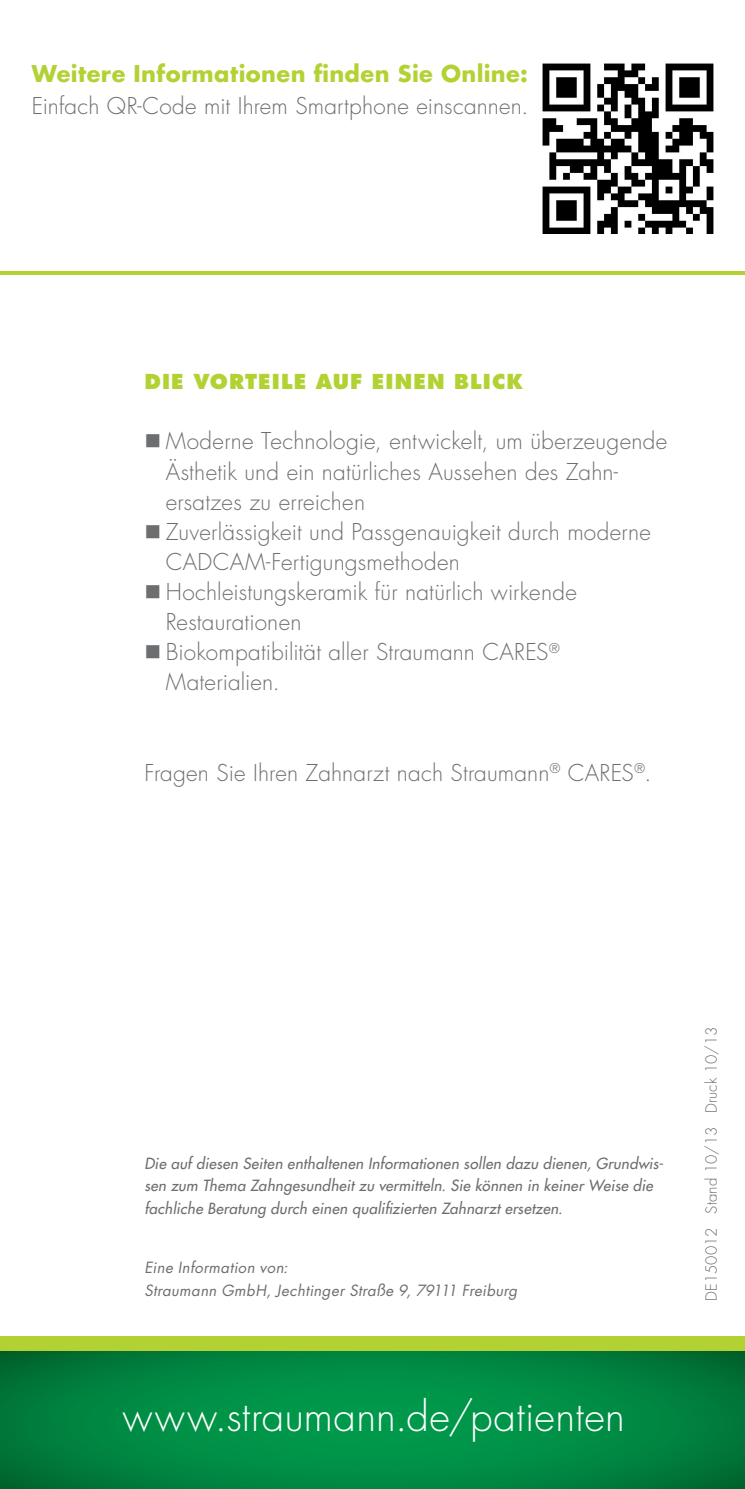
<style>
.page{position:relative;width:745px;height:1489px;background:#fff}
.page>*{position:absolute;margin:0;border:0;box-sizing:border-box;transform-origin:0 0}
.t1{font:300 40px "Futura LT";letter-spacing:.01em;color:#fff}
.copy_DT{font:300 22.5px/30px "Futura LT";letter-spacing:.005em;color:#6d6e70}
.subheadline_1_DT{font:700 22.5px "Futura LT";letter-spacing:.02em;color:#b2d234}
.t2{font:800 20px "Futura LT";letter-spacing:.055em;color:#b2d234}
.t3{font:italic 15px/22.5px "Futura LT";letter-spacing:.02em;color:#6d6e70}
.t4{font:italic 15px/22.5px "Futura LT";letter-spacing:.025em;color:#6d6e70}
.t5{font:300 15px "Futura LT";color:#6d6e70}
.t6{font:300 15px "Futura LT";letter-spacing:-.06em;color:#6d6e70}
</style>
<div class="page">
<div style="left:0;top:1454px;width:22px;height:34px;background:#006930"></div>
<svg style="left:1px;top:1350px;width:743px;height:138px;background:#018741"></svg>
<div style="left:1px;top:1336px;width:743px;height:14px;background:#b2d234"></div>
<hr style="left:0;top:271px;width:744px;height:3px;background:#b2d234">
<img style="left:542px;top:64px;width:170px;height:170px">
<p class="subheadline_1_DT" style="left:32px;top:58px;width:497px">Weitere Informationen finden Sie Online:</p>
<p class="copy_DT" style="left:32px;top:91px;width:497px">Einfach QR-Code mit Ihrem Smartphone einscannen.</p>
<p class="t2" style="left:144px;top:369px;width:380px">DIE VORTEILE AUF EINEN BLICK</p>
<p class="copy_DT" style="left:166px;top:427px;width:502px;text-indent:-21px">■ Moderne Technologie, entwickelt, um überzeugende<br>Ästhetik und ein natürliches Aussehen des Zahn&shy;ersatzes zu erreichen</p>
<p class="copy_DT" style="left:166px;top:517px;width:486px;text-indent:-21px">■ Zuverlässigkeit und Passgenauigkeit durch moderne<br>CADCAM-Fertigungsmethoden</p>
<p class="copy_DT" style="left:166px;top:577px;width:412px;text-indent:-21px">■ Hochleistungskeramik für natürlich wirkende<br>Restaurationen</p>
<p class="copy_DT" style="left:166px;top:637px;width:395px;text-indent:-21px">■ Biokompatibilität aller Straumann CARES<sup>®<br></sup>Materialien.</p>
<p class="copy_DT" style="left:144px;top:758px;width:508px">Fragen Sie Ihren Zahnarzt nach Straumann<sup>®</sup> CARES<sup>®</sup>.</p>
<p class="t3" style="left:144px;top:1151px;width:520px">Die auf diesen Seiten enthaltenen Informationen sollen dazu dienen, Grundwis&shy;sen zum Thema Zahngesundheit zu vermitteln. Sie können in keiner Weise die fachliche Beratung durch einen qualifizierten Zahnarzt ersetzen.</p>
<p class="t4" style="left:144px;top:1256px;width:374px">Eine Information von:<br>Straumann GmbH, Jechtinger Straße 9, 79111 Freiburg</p>
<p class="t1" style="left:123px;top:1391px;width:503px">www.straumann.de/patienten</p>
<p class="t5" style="left:701px;top:1300px;width:276px;rotate:-90deg">DE150012 Stand 10/13 Druck 10/13</p>
<p class="t6" style="left:699px;top:1322px;width:130px;rotate:-90deg">DE150012 11/12</p>
</div>
